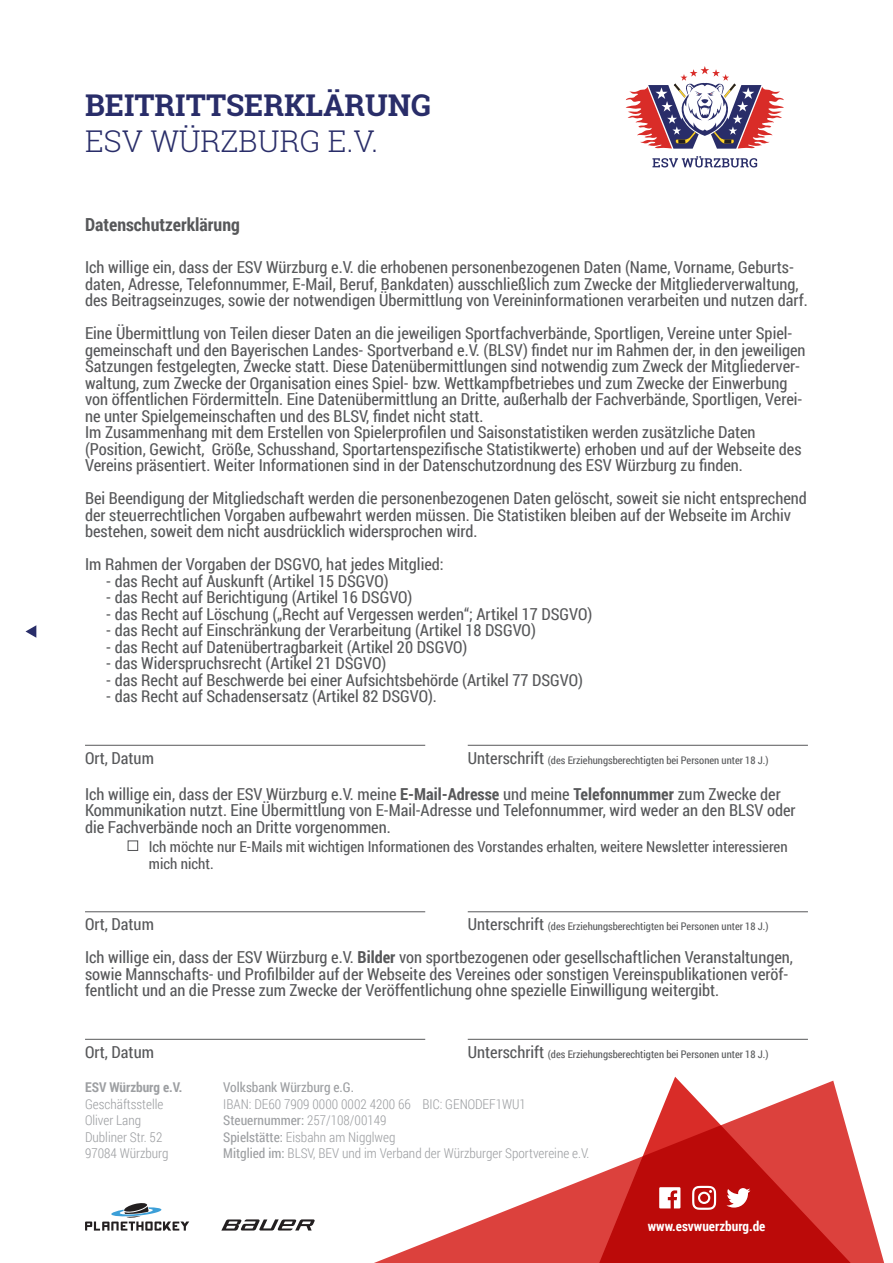
<style>
.page{position:relative;width:893px;height:1263px;background:#fff}
.page>*{position:absolute;margin:0;border:0;box-sizing:border-box;transform-origin:0 0}
.t1{font:700 30px "Roboto Slab";color:#292d69}
.t2{font:300 30px "Roboto Slab";color:#292d69}
.t3{font:700 18px "Roboto Condensed";color:#57585a}
.t4{font:16.5px/16.5px "Roboto Condensed";color:#57585a}
.t5{font:15px/16.5px "Roboto Condensed";color:#57585a}
.t6{font:300 13.5px "Roboto Condensed";color:#9d9fa2}
.t7{font:13.5px "Roboto Condensed";color:#9d9fa2}
.t8{font:700 13.5px "Roboto Condensed";color:#fff}
.t9{font:700 13.5px "Roboto Condensed";color:#9d9fa2}
.t10{font:10.5px "Roboto Condensed";color:#57585a}
.s1{font-size:16.5px}
.s2{font-weight:700}
.s3{font-weight:300}
.s4{font-weight:400}
</style>
<div class="page">
<svg style="left:374px;top:1177px;width:511px;height:86px"></svg>
<svg style="left:589px;top:1077px;width:286px;height:186px"></svg>
<svg style="left:26px;top:625px;width:10px;height:13px"></svg>
<svg style="left:221px;top:1219px;width:94px;height:11px"></svg>
<svg style="left:85px;top:1203px;width:104px;height:27px"></svg>
<svg style="left:659px;top:1187px;width:21px;height:21px"></svg>
<svg style="left:726px;top:1188px;width:24px;height:19px"></svg>
<svg style="left:692px;top:1186px;width:24px;height:24px"></svg>
<svg style="left:652px;top:156px;width:106px;height:12px"></svg>
<svg style="left:625px;top:66px;width:159px;height:83px"></svg>
<hr style="left:85px;top:745px;width:340px;height:1px;background:#57585a">
<hr style="left:468px;top:745px;width:340px;height:1px;background:#57585a">
<hr style="left:85px;top:911px;width:340px;height:1px;background:#57585a">
<hr style="left:468px;top:911px;width:340px;height:1px;background:#57585a">
<hr style="left:85px;top:1039px;width:340px;height:1px;background:#57585a">
<hr style="left:468px;top:1039px;width:340px;height:1px;background:#57585a">
<div style="left:128px;top:840px;width:10px;height:11px;border:1px solid #57585a"></div>
<h1 class="t1" style="left:85px;top:84px;width:347px">BEITRITTSERKLÄRUNG</h1>
<h1 class="t2" style="left:85px;top:120px;width:295px">ESV WÜRZBURG E.V.</h1>
<p class="t3" style="left:85px;top:212px;width:156px">Datenschutzerklärung</p>
<p class="t4" style="left:85px;top:258px;width:724px">Ich willige ein, dass der ESV Würzburg e.V. die erhobenen personenbezogenen Daten (Name, Vorname, Geburts&shy;daten, Adresse, Telefonnummer, E-Mail, Beruf, Bankdaten) ausschließlich zum Zwecke der Mitgliederverwaltung, des Beitragseinzuges, sowie der notwendigen Übermittlung von Vereininformationen verarbeiten und nutzen darf.</p>
<p class="t4" style="left:85px;top:324px;width:722px">Eine Übermittlung von Teilen dieser Daten an die jeweiligen Sportfachverbände, Sportligen, Vereine unter Spiel&shy;gemeinschaft und den Bayerischen Landes- Sportverband e.V. (BLSV) findet nur im Rahmen der, in den jeweiligen Satzungen festgelegten, Zwecke statt. Diese Datenübermittlungen sind notwendig zum Zweck der Mitgliederver&shy;waltung, zum Zwecke der Organisation eines Spiel- bzw. Wettkampfbetriebes und zum Zwecke der Einwerbung von öffentlichen Fördermitteln. Eine Datenübermittlung an Dritte, außerhalb der Fachverbände, Sportligen, Verei&shy;ne unter Spielgemeinschaften und des BLSV, findet nicht statt.<br>Im Zusammenhang mit dem Erstellen von Spielerprofilen und Saisonstatistiken werden zusätzliche Daten (Position, Gewicht, Größe, Schusshand, Sportartenspezifische Statistikwerte) erhoben und auf der Webseite des Vereins präsentiert. Weiter Informationen sind in der Datenschutzordnung des ESV Würzburg zu finden.</p>
<p class="t4" style="left:85px;top:489px;width:723px">Bei Beendigung der Mitgliedschaft werden die personenbezogenen Daten gelöscht, soweit sie nicht entsprechend der steuerrechtlichen Vorgaben aufbewahrt werden müssen. Die Statistiken bleiben auf der Webseite im Archiv bestehen, soweit dem nicht ausdrücklich widersprochen wird.</p>
<p class="t4" style="left:85px;top:555px;width:360px">Im Rahmen der Vorgaben der DSGVO, hat jedes Mitglied:</p>
<p class="t4" style="left:106px;top:572px;width:284px">- das Recht auf Auskunft (Artikel 15 DSGVO)</p>
<p class="t4" style="left:106px;top:588px;width:308px">- das Recht auf Berichtigung (Artikel 16 DSGVO)</p>
<p class="t4" style="left:106px;top:605px;width:488px">- das Recht auf Löschung („Recht auf Vergessen werden“; Artikel 17 DSGVO)</p>
<p class="t4" style="left:106px;top:621px;width:431px">- das Recht auf Einschränkung der Verarbeitung (Artikel 18 DSGVO)</p>
<p class="t4" style="left:106px;top:638px;width:363px">- das Recht auf Datenübertragbarkeit (Artikel 20 DSGVO)</p>
<p class="t4" style="left:106px;top:654px;width:281px">- das Widerspruchsrecht (Artikel 21 DSGVO)</p>
<p class="t4" style="left:106px;top:671px;width:478px">- das Recht auf Beschwerde bei einer Aufsichtsbehörde (Artikel 77 DSGVO)</p>
<p class="t4" style="left:106px;top:687px;width:332px">- das Recht auf Schadensersatz (Artikel 82 DSGVO).</p>
<p class="t4" style="left:85px;top:749px;width:70px">Ort, Datum</p>
<p class="t10" style="left:468px;top:752px;width:302px"><span class="s1">Unterschrift</span> (des Erziehungsberechtigten bei Personen unter 18 J.)</p>
<p class="t4" style="left:85px;top:785px;width:712px">Ich willige ein, dass der ESV Würzburg e.V. meine <span class="s2">E-Mail-Adresse</span> und meine <span class="s2">Telefonnummer</span> zum Zwecke der<br>Kommunikation nutzt. Eine Übermittlung von E-Mail-Adresse und Telefonnummer, wird weder an den BLSV oder die Fachverbände noch an Dritte vorgenommen.</p>
<p class="t5" style="left:149px;top:838px;width:640px">Ich möchte nur E-Mails mit wichtigen Informationen des Vorstandes erhalten, weitere Newsletter interessieren mich nicht.</p>
<p class="t4" style="left:85px;top:915px;width:70px">Ort, Datum</p>
<p class="t10" style="left:468px;top:919px;width:302px"><span class="s1">Unterschrift</span> (des Erziehungsberechtigten bei Personen unter 18 J.)</p>
<p class="t4" style="left:85px;top:948px;width:709px">Ich willige ein, dass der ESV Würzburg e.V. <span class="s2">Bilder</span> von sportbezogenen oder gesellschaftlichen Veranstaltungen, sowie Mannschafts- und Profilbilder auf der Webseite des Vereines oder sonstigen Vereinspublikationen veröf&shy;fentlicht und an die Presse zum Zwecke der Veröffentlichung ohne spezielle Einwilligung weitergibt.</p>
<p class="t4" style="left:85px;top:1043px;width:70px">Ort, Datum</p>
<p class="t10" style="left:468px;top:1046px;width:302px"><span class="s1">Unterschrift</span> (des Erziehungsberechtigten bei Personen unter 18 J.)</p>
<p class="t9" style="left:85px;top:1078px;width:99px">ESV Würzburg e.V.</p>
<p class="t7" style="left:223px;top:1078px;width:132px">Volksbank Würzburg e.G.</p>
<p class="t6" style="left:85px;top:1094px;width:80px">Geschäftsstelle</p>
<p class="t6" style="left:223px;top:1094px;width:304px">IBAN: DE60 7909 0000 0002 4200 66 BIC: GENODEF1WU1</p>
<p class="t6" style="left:85px;top:1111px;width:58px">Oliver Lang</p>
<p class="t7" style="left:223px;top:1111px;width:165px">Steuernummer: <span class="s3">257/108/00149</span></p>
<p class="t6" style="left:85px;top:1127px;width:79px">Dubliner Str. 52</p>
<p class="t6" style="left:223px;top:1127px;width:174px"><span class="s4">Spielstätte:</span> Eisbahn am Nigglweg</p>
<p class="t6" style="left:85px;top:1144px;width:85px">97084 Würzburg</p>
<p class="t6" style="left:223px;top:1144px;width:368px"><span class="s4">Mitglied im:</span> BLSV, BEV und im Verband der Würzburger Sportvereine e.V.</p>
<p class="t8" style="left:648px;top:1216px;width:119px">www.esvwuerzburg.de</p>
</div>
